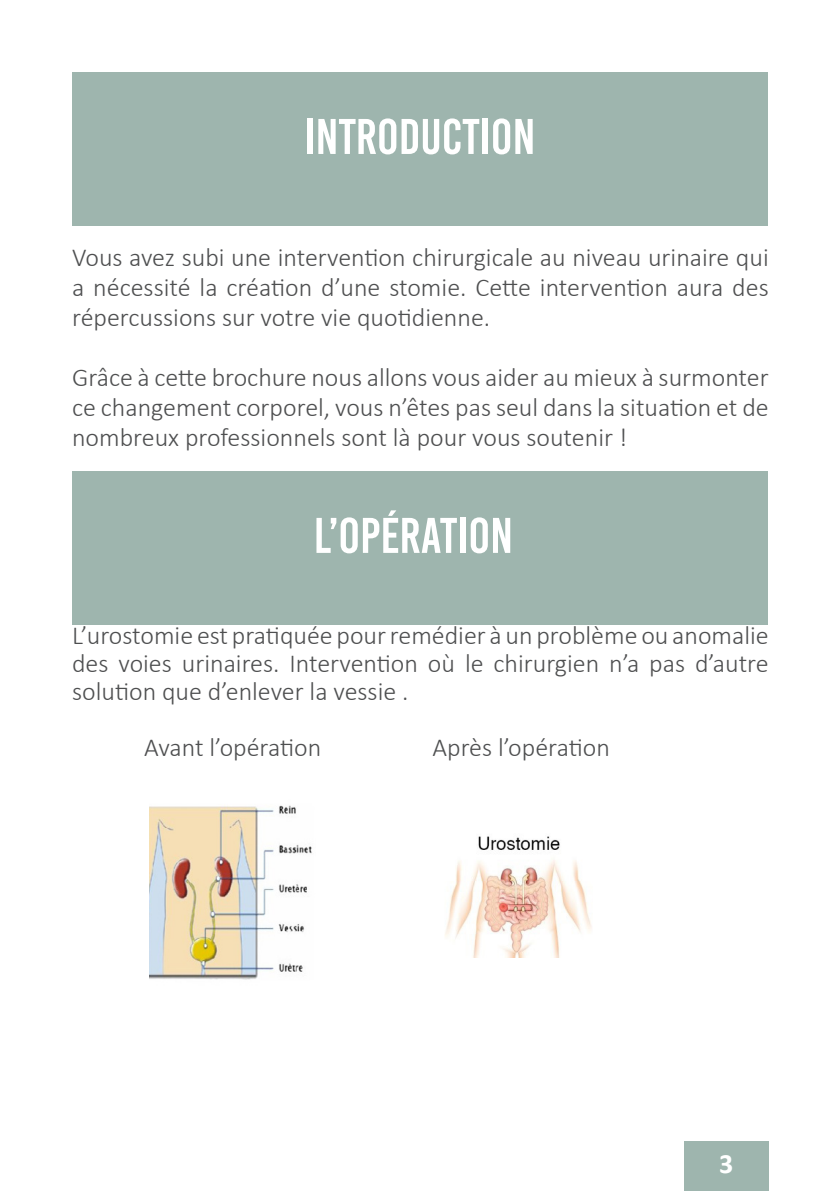
<style>
.page{position:relative;width:840px;height:1191px;background:#fff}
.page>*{position:absolute;margin:0;border:0;box-sizing:border-box;transform-origin:0 0}
.t1{font:50px "Bebas Kai";color:#fff}
.t2{font:700 28px "Calibri";color:#fff}
.Style_de_paragraphe{font:300 26px/30px "Calibri";color:#4e4f50;text-align:justify}
</style>
<div class="page">
<div style="left:683px;top:1141px;width:85px;height:50px;background:#9eb5ae"></div>
<div style="left:72px;top:72px;width:695px;height:153px;background:#9eb5ae"></div>
<div style="left:72px;top:471px;width:695px;height:153px;background:#9eb5ae"></div>
<img style="left:149px;top:805px;width:163px;height:175px">
<img style="left:445px;top:836px;width:147px;height:121px">
<p class="t1" style="left:304px;top:110px;width:232px">INTRODUCTION</p>
<p class="Style_de_paragraphe" style="left:72px;top:242px;width:697px">Vous avez subi une intervention chirurgicale au niveau urinaire qui a nécessité la création d’une stomie. Cette intervention aura des répercussions sur votre vie quotidienne.</p>
<p class="Style_de_paragraphe" style="left:72px;top:362px;width:697px">Grâce à cette brochure nous allons vous aider au mieux à surmonter ce changement corporel, vous n’êtes pas seul dans la situation et de nombreux professionnels sont là pour vous soutenir !</p>
<p class="t1" style="left:313px;top:509px;width:201px">L’OPÉRATION</p>
<p class="Style_de_paragraphe" style="left:72px;top:621px;width:697px;line-height:28px">L’urostomie est pratiquée pour remédier à un problème ou anomalie des voies urinaires. Intervention où le chirurgien n’a pas d’autre solution que d’enlever la vessie .</p>
<p class="Style_de_paragraphe" style="left:144px;top:732px;width:178px">Avant l’opération</p>
<p class="Style_de_paragraphe" style="left:432px;top:732px;width:179px">Après l’opération</p>
<p class="t2" style="left:718px;top:1144px;width:16px">3</p>
</div>
